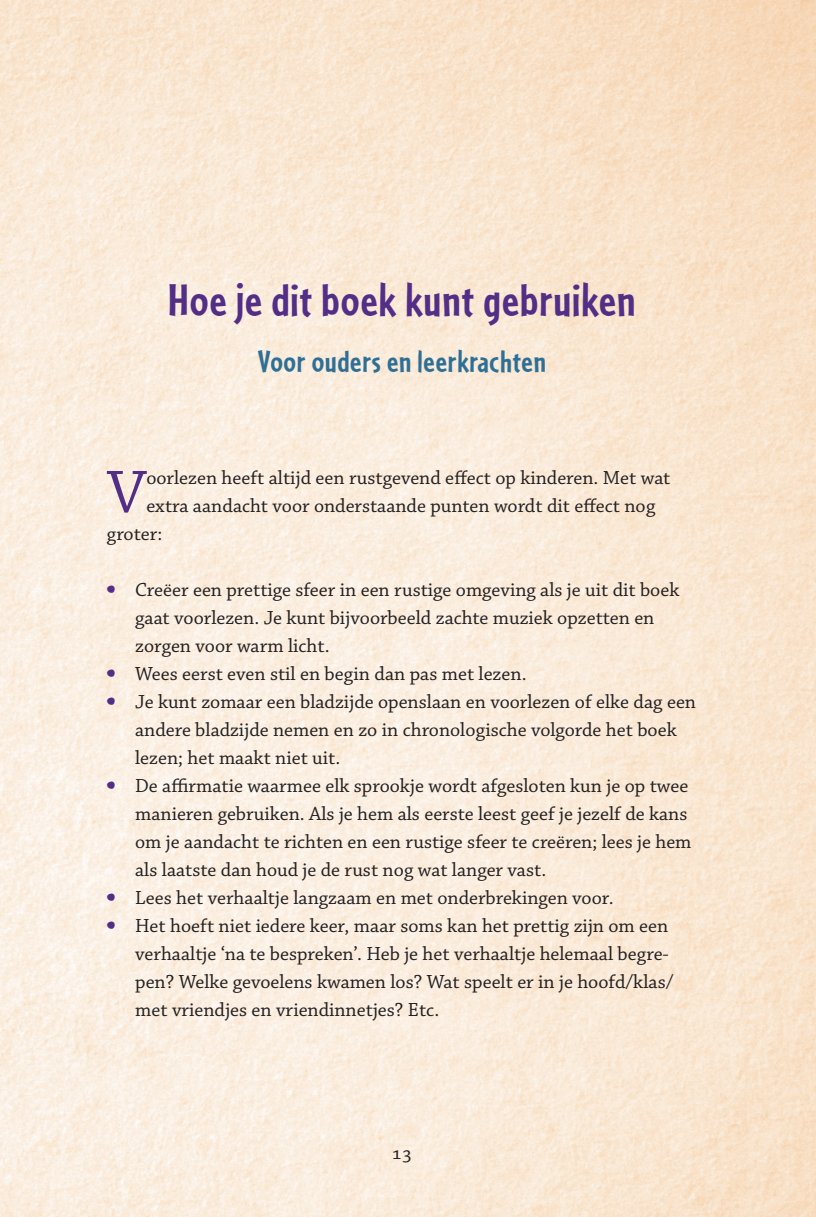
<style>
.page{position:relative;width:816px;height:1217px;background:#fff}
.page>*{position:absolute;margin:0;border:0;box-sizing:border-box;transform-origin:0 0}
.t1{font:63px "Chaparral Pro";color:#532e86}
.t2{font:700 48px "Cafeteria";letter-spacing:.02em;color:#532e86}
.t3{font:700 32px "Cafeteria";letter-spacing:.02em;color:#2f6f95}
.t4{font:20px/28px "Chaparral Pro";color:#231f20}
.s1{font-family:"Cafeteria";font-weight:900;font-size:28px;color:#532e86}
</style>
<div class="page">
<img style="left:0;top:0;width:815px;height:1217px">
<h2 class="t2" style="left:168px;top:273px;width:468px">Hoe je dit boek kunt gebruiken</h2>
<h3 class="t3" style="left:258px;top:343px;width:289px">Voor ouders en leerkrachten</h3>
<h1 class="t1" style="left:107px;top:457px;width:41px">V</h1>
<p class="t4" style="left:146px;top:464px;width:525px">oorlezen heeft altijd een rustgevend effect op kinderen. Met wat</p>
<p class="t4" style="left:146px;top:492px;width:510px">extra aandacht voor onderstaande punten wordt dit effect nog</p>
<p class="t4" style="left:107px;top:520px;width:57px">groter:</p>
<p class="t4" style="left:135px;top:576px;width:545px;text-indent:-28px"><span class="s1">•</span> Creëer een prettige sfeer in een rustige omgeving als je uit dit boek gaat voorlezen. Je kunt bijvoorbeeld zachte muziek opzetten en zorgen voor warm licht.</p>
<p class="t4" style="left:107px;top:660px;width:421px"><span class="s1">•</span> Wees eerst even stil en begin dan pas met lezen.</p>
<p class="t4" style="left:135px;top:688px;width:562px;text-indent:-28px"><span class="s1">•</span> Je kunt zomaar een bladzijde openslaan en voorlezen of elke dag een andere bladzijde nemen en zo in chronologische volgorde het boek lezen; het maakt niet uit.</p>
<p class="t4" style="left:135px;top:772px;width:557px;text-indent:-28px"><span class="s1">•</span> De affirmatie waarmee elk sprookje wordt afgesloten kun je op twee manieren gebruiken. Als je hem als eerste leest geef je jezelf de kans om je aandacht te richten en een rustige sfeer te creëren; lees je hem als laatste dan houd je de rust nog wat langer vast.</p>
<p class="t4" style="left:107px;top:884px;width:508px"><span class="s1">•</span> Lees het verhaaltje langzaam en met onderbrekingen voor.</p>
<p class="t4" style="left:135px;top:912px;width:539px;text-indent:-28px"><span class="s1">•</span> Het hoeft niet iedere keer, maar soms kan het prettig zijn om een verhaaltje ‘na te bespreken’. Heb je het verhaaltje helemaal begre&shy;pen? Welke gevoelens kwamen los? Wat speelt er in je hoofd/klas/ met vriendjes en vriendinnetjes? Etc.</p>
<p class="t4" style="left:391px;top:1139px;width:23px">13</p>
</div>
